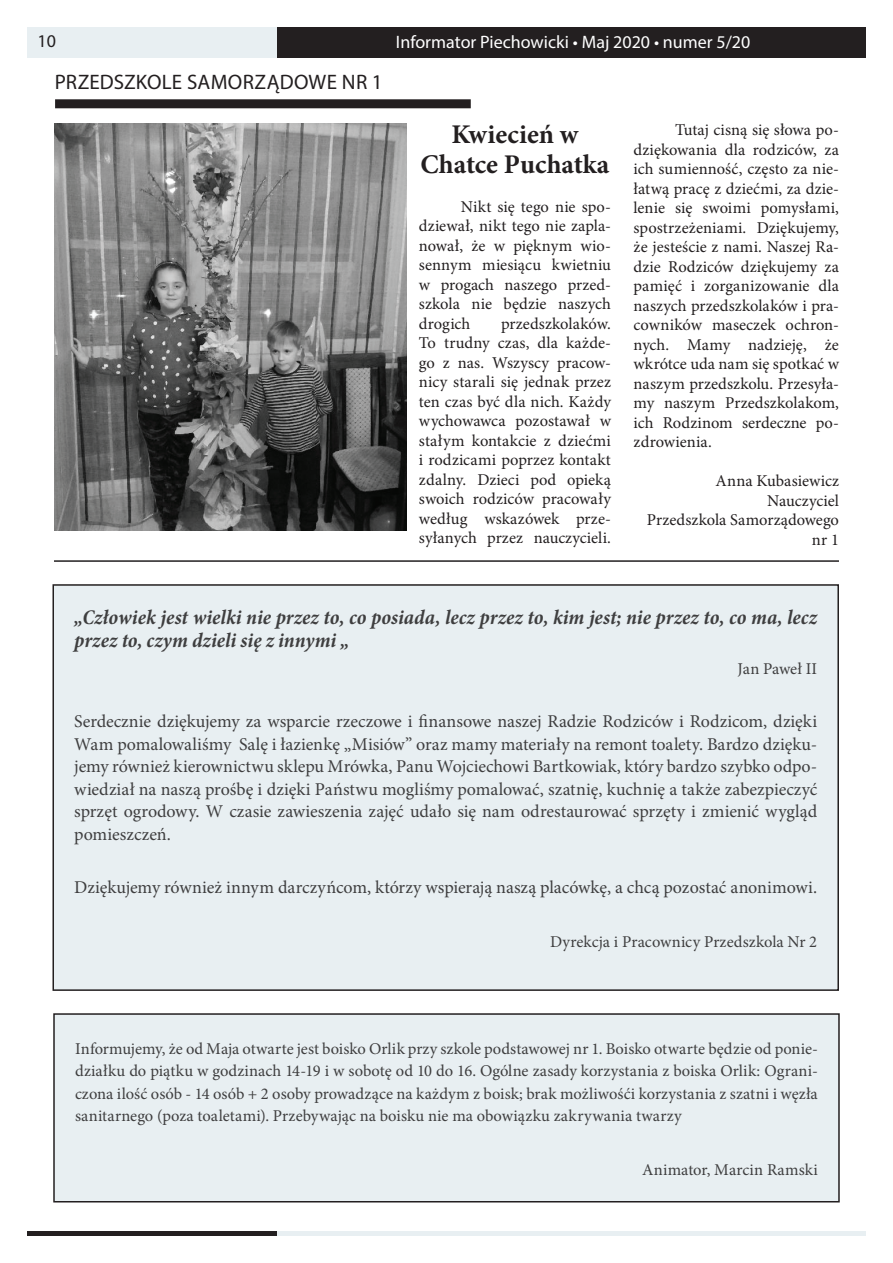
<style>
.page{position:relative;width:893px;height:1263px;background:#fff}
.page>*{position:absolute;margin:0;border:0;box-sizing:border-box;transform-origin:0 0}
.t1{font:700 27px/30px "Minion Pro";color:#231f20;text-align:center}
.t2{font:italic 700 condensed 21px/22.5px "Minion Pro";color:#3e3e3f}
.t3{font:21px "Myriad Pro";letter-spacing:.005em;color:#231f20}
.t4{font:18px/22.5px "Minion Pro";color:#3e3e3f;text-align:justify}
.t5{font:18px "Myriad Pro";color:#fff}
.t6{font:18px "Myriad Pro";color:#231f20}
.t7{font:16.5px/19.5px "Minion Pro";color:#231f20;text-align:justify}
.t8{font:16.5px/22.5px "Minion Pro";letter-spacing:.005em;color:#3e3e3f;text-align:justify}
</style>
<div class="page">
<div style="left:276px;top:27px;width:590px;height:30px;background:#231f20"></div>
<div style="left:27px;top:27px;width:249px;height:30px;background:#e8eff2"></div>
<div style="left:276px;top:1231px;width:590px;height:5px;background:#e8eff2"></div>
<div style="left:27px;top:1231px;width:249px;height:5px;background:#231f20"></div>
<div style="left:55px;top:99px;width:416px;height:9px;background:#231f20"></div>
<img style="left:54px;top:123px;width:353px;height:408px">
<hr style="left:54px;top:560px;width:785px;height:2px;background:#231f20">
<div style="left:53px;top:585px;width:785px;height:405px;background:#e8eff2"></div>
<div style="left:52px;top:584px;width:787px;height:407px;border:2px solid #231f20"></div>
<div style="left:54px;top:1014px;width:785px;height:188px;background:#e8eff2"></div>
<div style="left:53px;top:1013px;width:787px;height:189px;border:2px solid #231f20"></div>
<p class="t6" style="left:38px;top:30px;width:20px">10</p>
<p class="t5" style="left:396px;top:31px;width:356px">Informator Piechowicki • Maj 2020 • numer 5/20</p>
<p class="t3" style="left:55px;top:69px;width:329px">PRZEDSZKOLE SAMORZĄDOWE NR 1</p>
<h1 class="t1" style="left:420px;top:119px;width:191px">Kwiecień w<br>Chatce Puchatka</h1>
<p class="t7" style="left:419px;top:197px;width:194px;text-indent:42px">Nikt się tego nie spo&shy;dziewał, nikt tego nie zapla&shy;nował, że w pięknym wio&shy;sennym miesiącu kwietniu w progach naszego przed&shy;szkola nie będzie naszych drogich</p>
<p class="t7" style="left:634px;top:120px;width:207px;text-indent:42px">Tutaj cisną się słowa po&shy;dziękowania dla rodziców, za ich sumienność, często za nie&shy;łatwą pracę z dziećmi, za dzie&shy;lenie się swoimi pomysłami, spostrzeżeniami. Dziękujemy, że jesteście z nami. Naszej Ra&shy;dzie Rodziców dziękujemy za pamięć i zorganizowanie dla naszych przedszkolaków i pra&shy;cowników maseczek ochron&shy;nych. Mamy nadzieję, że wkrótce uda nam się spotkać w naszym przedszkolu. Przesyła&shy;my naszym Przedszkolakom, ich Rodzinom serdeczne po&shy;zdrowienia.</p>
<p class="t7" style="left:647px;top:471px;width:194px;text-align:right">Anna Kubasiewicz<br>Nauczyciel<br>Przedszkola Samorządowego nr 1</p>
<p class="t7" style="left:419px;top:314px;width:194px;text-indent:82px">przedszkolaków.<br>To trudny czas, dla każde&shy;go z nas. Wszyscy pracow&shy;nicy starali się jednak przez ten czas być dla nich. Każdy wychowawca pozostawał w stałym kontakcie z dziećmi i rodzicami poprzez kontakt zdalny. Dzieci pod opieką swoich rodziców pracowały według wskazówek prze&shy;syłanych przez nauczycieli.</p>
<p class="t2" style="left:74px;top:606px;width:744px">„Człowiek jest wielki nie przez to, co posiada, lecz przez to, kim jest; nie przez to, co ma, lecz przez to, czym dzieli się z innymi „</p>
<p class="t8" style="left:737px;top:657px;width:81px">Jan Paweł II</p>
<p class="t4" style="left:74px;top:710px;width:744px">Serdecznie dziękujemy za wsparcie rzeczowe i finansowe naszej Radzie Rodziców i Rodzicom, dzięki Wam pomalowaliśmy Salę i łazienkę „Misiów” oraz mamy materiały na remont toalety. Bardzo dzięku&shy;jemy również kierownictwu sklepu Mrówka, Panu Wojciechowi Bartkowiak, który bardzo szybko odpo&shy;wiedział na naszą prośbę i dzięki Państwu mogliśmy pomalować, szatnię, kuchnię a także zabezpieczyć sprzęt ogrodowy. W czasie zawieszenia zajęć udało się nam odrestaurować sprzęty i zmienić wygląd pomieszczeń.</p>
<p class="t4" style="left:74px;top:876px;width:744px">Dziękujemy również innym darczyńcom, którzy wspierają naszą placówkę, a chcą pozostać anonimowi.</p>
<p class="t8" style="left:550px;top:930px;width:269px">Dyrekcja i Pracownicy Przedszkola Nr 2</p>
<p class="t8" style="left:75px;top:1037px;width:744px">Informujemy, że od Maja otwarte jest boisko Orlik przy szkole podstawowej nr 1. Boisko otwarte będzie od ponie&shy;działku do piątku w godzinach 14-19 i w sobotę od 10 do 16. Ogólne zasady korzystania z boiska Orlik: Ograni&shy;czona ilość osób - 14 osób + 2 osoby prowadzące na każdym z boisk; brak możliwośći korzystania z szatni i węzła sanitarnego (poza toaletami). Przebywając na boisku nie ma obowiązku zakrywania twarzy</p>
<p class="t8" style="left:642px;top:1158px;width:177px">Animator, Marcin Ramski</p>
</div>
